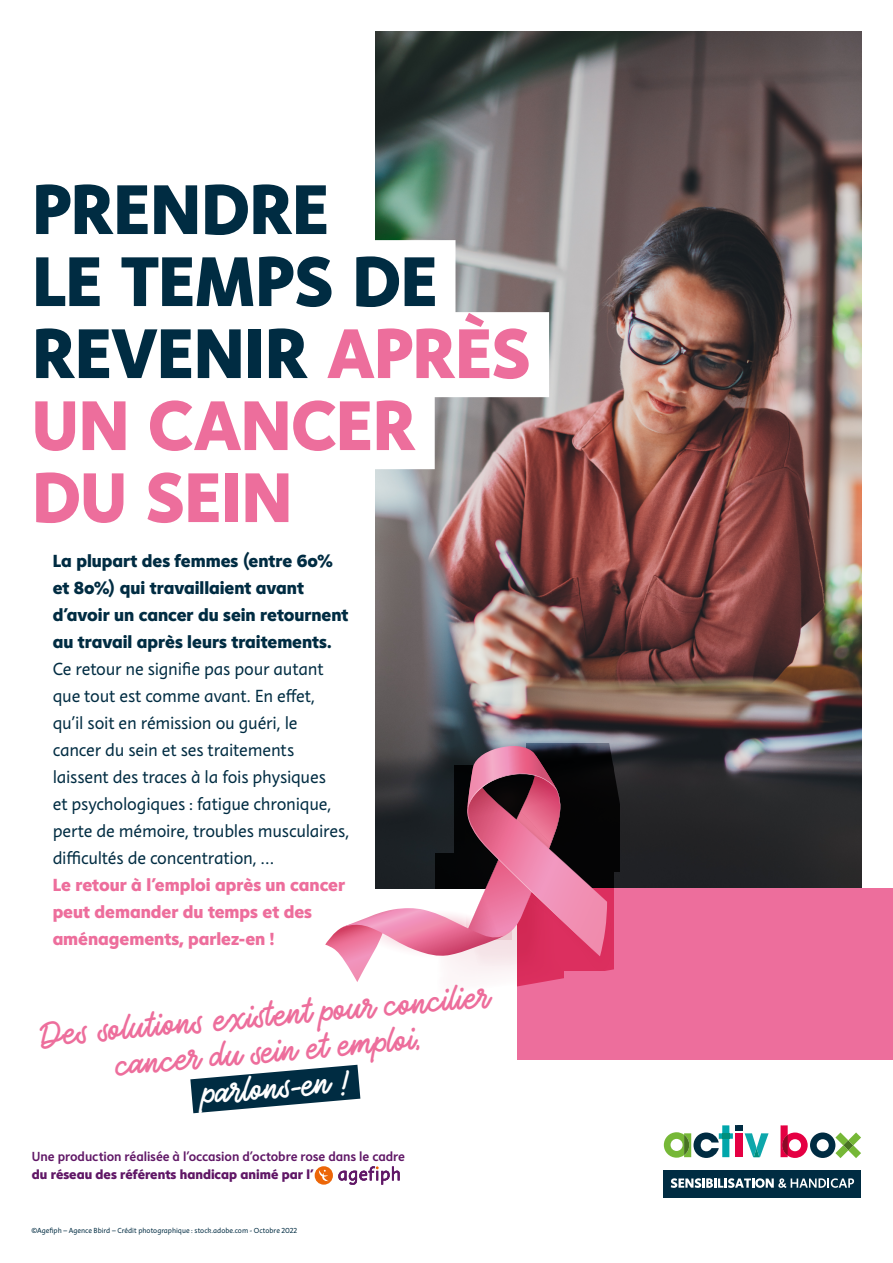
<style>
.page{position:relative;width:893px;height:1263px;background:#fff}
.page>*{position:absolute;margin:0;border:0;box-sizing:border-box;transform-origin:0 0}
.Titre_-H{font:800 72px/72px "Instant 5";letter-spacing:-.005em;color:#002c42}
.t1{font:45px/36px "Auto Rich";color:#ed6e9c;text-align:center}
.t2{font:18px/27px "Instant 3";letter-spacing:-.01em;color:#002c42}
.t3{font:13.5px/18px "Instant 4 Slow";letter-spacing:-.005em;color:#601766}
.t4{font:7.5px "Instant 3";color:#002c42}
.s1{color:#ed6e9c}
.s2{font-family:"Instant 5";font-weight:800}
.s3{font-family:"Instant 5";font-weight:800;color:#ed6e9c}
.s4{color:#fff}
.s5{font-family:"Instant 5";font-weight:800;color:#fff}
</style>
<div class="page">
<img style="left:376px;top:32px;width:485px;height:856px">
<div style="left:517px;top:888px;width:376px;height:172px;background:#ed6e9c"></div>
<svg style="left:325px;top:743px;width:294px;height:244px"></svg>
<div style="left:32px;top:240px;width:423px;height:85px;background:#fff"></div>
<div style="left:32px;top:312px;width:517px;height:85px;background:#fff"></div>
<div style="left:32px;top:384px;width:403px;height:85px;background:#fff"></div>
<svg style="left:190px;top:1064px;width:171px;height:50px"></svg>
<svg style="left:745px;top:1133px;width:24px;height:24px"></svg>
<div style="left:736px;top:1133px;width:7px;height:24px;background:#e50043"></div>
<div style="left:736px;top:1125px;width:7px;height:6px;background:#002c42"></div>
<svg style="left:664px;top:1125px;width:69px;height:33px"></svg>
<div style="left:664px;top:1170px;width:197px;height:27px;background:#002c42"></div>
<svg style="left:671px;top:1178px;width:183px;height:10px"></svg>
<svg style="left:780px;top:1125px;width:81px;height:33px"></svg>
<svg style="left:315px;top:1166px;width:85px;height:19px"></svg>
<p class="Titre_-H" style="left:32px;top:172px;width:500px">PRENDRE<br>LE TEMPS DE<br>REVENIR <span class="s1">APRÈS<br>UN CANCER<br>DU SEIN</span></p>
<p class="t2" style="left:53px;top:548px;width:298px"><span class="s2">La plupart des femmes (entre 60% et 80%) qui travaillaient avant d’avoir un cancer du sein retournent au travail après leurs traitements.<br></span>Ce retour ne signifie pas pour autant que tout est comme avant. En effet, qu’il soit en rémission ou guéri, le cancer du sein et ses traitements laissent des traces à la fois physiques<br>et psychologiques : fatigue chronique, perte de mémoire, troubles musculaires, difficultés de concentration, …<br><span class="s3">Le retour à l’emploi après un cancer peut demander du temps et des aménagements, parlez-en !</span></p>
<p class="t1" style="left:39px;top:1021px;width:451px;rotate:-5deg">Des solutions existent pour concilier cancer du sein et emploi,<br><span class="s4">parlons-en !</span></p>
<p class="t3" style="left:32px;top:1147px;width:374px">Une production réalisée à l’occasion d’octobre rose dans le cadre <span class="s2">du réseau des référents handicap animé par l'</span><span class="s5">agefiph</span></p>
<p class="t4" style="left:31px;top:1226px;width:267px">©Agefiph – Agence Bbird – Crédit photographique : stock.adobe.com - Octobre 2022</p>
</div>
